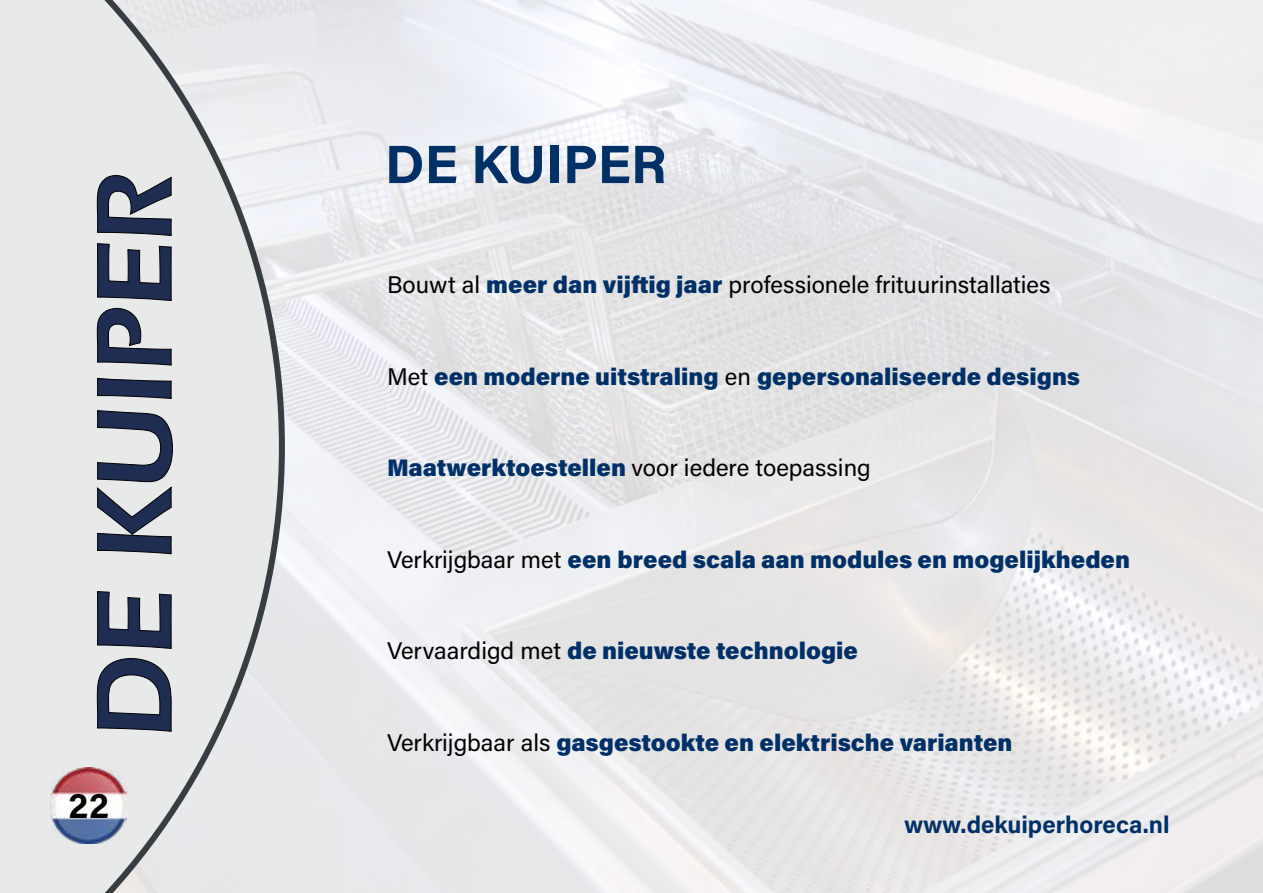
<style>
.page{position:relative;width:1263px;height:893px;background:#fff}
.page>*{position:absolute;margin:0;border:0;box-sizing:border-box;transform-origin:0 0}
.t1{font:700 54px "Acumin Pro";color:#013067}
.t2{font:700 36px "Acumin Pro";color:#000}
.t3{font:900 24px "Acumin Pro";color:#013067}
.t4{font:24px "Acumin Pro";color:#000}
.t5{font:700 24px "Acumin Pro";color:#013067}
.s1{font-weight:900;color:#013067}
.s2{font-weight:400;color:#000}
</style>
<div class="page">
<img style="left:285px;top:0;width:978px;height:893px">
<div style="left:0;top:0;width:285px;height:893px;background:#e8e9e9"></div>
<img style="left:51px;top:768px;width:76px;height:76px">
<svg style="left:97px;top:658px;width:74px;height:73px;background:#71788b"></svg>
<svg style="left:98px;top:591px;width:73px;height:57px;background:#6d7588"></svg>
<svg style="left:98px;top:411px;width:74px;height:143px;background:#7c8394"></svg>
<svg style="left:98px;top:378px;width:73px;height:20px"></svg>
<svg style="left:97px;top:308px;width:74px;height:57px;background:#7a8193"></svg>
<svg style="left:98px;top:244px;width:73px;height:57px;background:#6d7588"></svg>
<svg style="left:97px;top:176px;width:74px;height:60px;background:#676f84"></svg>
<h2 class="t2" style="left:69px;top:780px;width:42px">22</h2>
<h1 class="t1" style="left:385px;top:126px;width:283px">DE KUIPER</h1>
<p class="t4" style="left:387px;top:268px;width:665px">Bouwt al <span class="s1">meer dan vijftig jaar</span> professionele frituurinstallaties</p>
<p class="t3" style="left:387px;top:359px;width:695px"><span class="s2">Met</span> een moderne uitstraling <span class="s2">en</span> gepersonaliseerde designs</p>
<p class="t4" style="left:387px;top:451px;width:485px"><span class="s1">Maatwerktoestellen</span> voor iedere toepassing</p>
<p class="t3" style="left:387px;top:542px;width:744px"><span class="s2">Verkrijgbaar met</span> een breed scala aan modules en mogelijkheden</p>
<p class="t3" style="left:387px;top:634px;width:472px"><span class="s2">Vervaardigd met</span> de nieuwste technologie</p>
<p class="t3" style="left:387px;top:725px;width:627px"><span class="s2">Verkrijgbaar als</span> gasgestookte en elektrische varianten</p>
<p class="t5" style="left:904px;top:807px;width:267px">www.dekuiperhoreca.nl</p>
</div>
